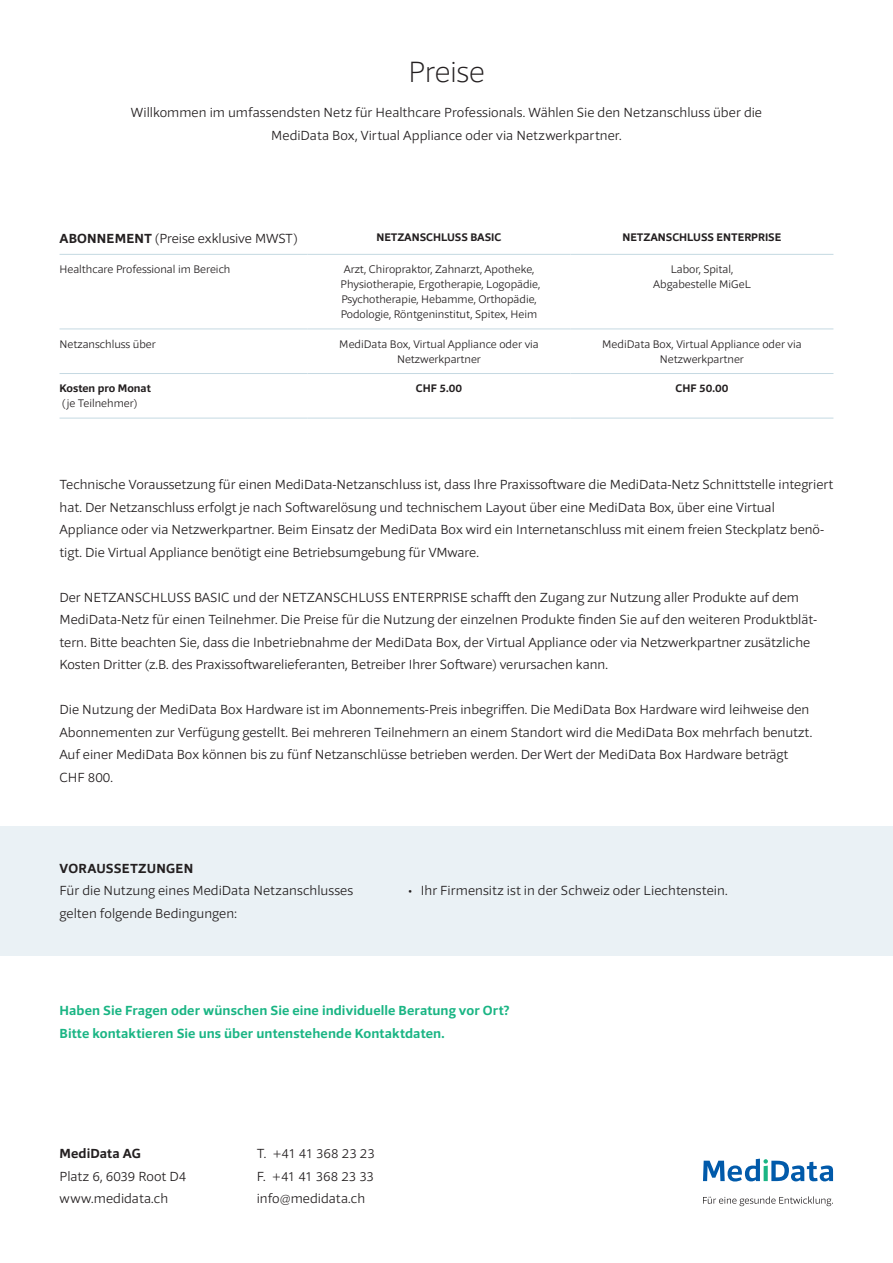
<style>
.page{position:relative;width:893px;height:1263px;background:#fff}
.page>*{position:absolute;margin:0;border:0;box-sizing:border-box;transform-origin:0 0}
.style_untertitel{font:200 30px "Foro Sans";letter-spacing:-.015em;color:#231f20}
.tabelle_text{font:300 13.5px/22.5px "Foro Sans";color:#231f20}
.style_laufttext_klei{font:300 13.5px/22.5px "Foro Sans";letter-spacing:.005em;color:#231f20;text-align:center}
.t1{font:700 13.5px/22.5px "Foro Sans";letter-spacing:.01em;color:#1ab584}
.tabelle_titel{font:300 13.5px "Foro Sans";letter-spacing:-.005em;color:#231f20}
.style_vorteil_titel{font:700 13.5px "Foro Sans";letter-spacing:.015em;color:#231f20}
.style_laufttext_klei-2{font:300 13.5px "Foro Sans";letter-spacing:-.015em;color:#231f20}
.style_laufttext_klei-3{font:700 13.5px "Foro Sans";letter-spacing:.005em;color:#231f20}
.tabelle_text-2{font:300 11.25px/15px "Foro Sans";color:#231f20;text-align:center}
.tabelle_text_rechts{font:300 11.25px/15px "Foro Sans";color:#231f20}
.tabelle_titel-2{font:700 11.25px "Foro Sans";color:#231f20}
.tabelle_text-3{font:700 11.25px "Foro Sans";color:#231f20}
.s1{font-weight:700}
</style>
<div class="page">
<hr style="left:60px;top:328px;width:248px;height:1px;background:#c5d9e2">
<hr style="left:308px;top:328px;width:262px;height:1px;background:#c5d9e2">
<hr style="left:570px;top:328px;width:263px;height:1px;background:#c5d9e2">
<hr style="left:60px;top:373px;width:248px;height:1px;background:#c5d9e2">
<hr style="left:308px;top:373px;width:262px;height:1px;background:#c5d9e2">
<hr style="left:570px;top:373px;width:263px;height:1px;background:#c5d9e2">
<hr style="left:60px;top:418px;width:248px;height:1px;background:#c5d9e2">
<hr style="left:308px;top:418px;width:262px;height:1px;background:#c5d9e2">
<hr style="left:570px;top:418px;width:263px;height:1px;background:#c5d9e2">
<hr style="left:308px;top:254px;width:262px;height:1px;background:#c5d9e2">
<hr style="left:570px;top:254px;width:263px;height:1px;background:#c5d9e2">
<hr style="left:60px;top:254px;width:248px;height:1px;background:#c5d9e2">
<div style="left:0;top:826px;width:893px;height:130px;background:#eaf1f5"></div>
<svg style="left:703px;top:1158px;width:130px;height:23px"></svg>
<svg style="left:703px;top:1196px;width:130px;height:10px"></svg>
<p class="style_untertitel" style="left:408px;top:53px;width:78px">Preise</p>
<p class="style_laufttext_klei" style="left:131px;top:101px;width:633px">Willkommen im umfassendsten Netz für Healthcare Professionals. Wählen Sie den Netzanschluss über die<br>MediData Box, Virtual Appliance oder via Netzwerkpartner.</p>
<p class="tabelle_titel" style="left:60px;top:230px;width:240px"><span class="s1">ABONNEMENT</span> (Preise exklusive MWST)</p>
<p class="tabelle_titel-2" style="left:377px;top:230px;width:126px">NETZANSCHLUSS BASIC</p>
<p class="tabelle_titel-2" style="left:623px;top:230px;width:160px">NETZANSCHLUSS ENTERPRISE</p>
<p class="tabelle_text-2" style="left:60px;top:262px;width:172px">Healthcare Professional im Bereich</p>
<p class="tabelle_text_rechts" style="left:344px;top:262px;width:192px">Arzt, Chiropraktor, Zahnarzt, Apotheke,</p>
<p class="tabelle_text_rechts" style="left:340px;top:277px;width:201px">Physiotherapie, Ergotherapie, Logopädie,</p>
<p class="tabelle_text_rechts" style="left:341px;top:292px;width:198px">Psychotherapie, Hebamme, Orthopädie,<br>Podologie, Röntgeninstitut, Spitex, Heim</p>
<p class="tabelle_text-2" style="left:653px;top:262px;width:99px">Labor, Spital,<br>Abgabestelle MiGeL</p>
<p class="tabelle_text-2" style="left:60px;top:336px;width:98px">Netzanschluss über</p>
<p class="tabelle_text-2" style="left:339px;top:336px;width:201px">MediData Box, Virtual Appliance oder via</p>
<p class="tabelle_text-2" style="left:397px;top:351px;width:86px">Netzwerkpartner</p>
<p class="tabelle_text-2" style="left:602px;top:336px;width:201px">MediData Box, Virtual Appliance oder via</p>
<p class="tabelle_text-2" style="left:660px;top:351px;width:86px">Netzwerkpartner</p>
<p class="tabelle_text-3" style="left:60px;top:381px;width:93px">Kosten pro Monat</p>
<p class="tabelle_text-2" style="left:62px;top:396px;width:77px">(je Teilnehmer)</p>
<p class="tabelle_text-3" style="left:416px;top:381px;width:48px">CHF 5.00</p>
<p class="tabelle_text-3" style="left:676px;top:381px;width:54px">CHF 50.00</p>
<p class="tabelle_text" style="left:60px;top:473px;width:775px">Technische Voraussetzung für einen MediData-Netzanschluss ist, dass Ihre Praxissoftware die MediData-Netz Schnittstelle integriert hat. Der Netzanschluss erfolgt je nach Softwarelösung und technischem Layout über eine MediData Box, über eine Virtual</p>
<p class="tabelle_text" style="left:60px;top:518px;width:766px">Appliance oder via Netzwerkpartner. Beim Einsatz der MediData Box wird ein Internetanschluss mit einem freien Steckplatz benö&shy;tigt. Die Virtual Appliance benötigt eine Betriebsumgebung für VMware.</p>
<p class="tabelle_text" style="left:60px;top:586px;width:741px">Der NETZANSCHLUSS BASIC und der NETZANSCHLUSS ENTERPRISE schafft den Zugang zur Nutzung aller Produkte auf dem</p>
<p class="tabelle_text" style="left:60px;top:608px;width:759px">MediData-Netz für einen Teilnehmer. Die Preise für die Nutzung der einzelnen Produkte finden Sie auf den weiteren Produktblät&shy;tern. Bitte beachten Sie, dass die Inbetriebnahme der MediData Box, der Virtual Appliance oder via Netzwerkpartner zusätzliche<br>Kosten Dritter (z.B. des Praxissoftwarelieferanten, Betreiber Ihrer Software) verursachen kann.</p>
<p class="tabelle_text" style="left:60px;top:698px;width:754px">Die Nutzung der MediData Box Hardware ist im Abonnements-Preis inbegriffen. Die MediData Box Hardware wird leihweise den<br>Abonnementen zur Verfügung gestellt. Bei mehreren Teilnehmern an einem Standort wird die MediData Box mehrfach benutzt.<br>Auf einer MediData Box können bis zu fünf Netzanschlüsse betrieben werden. Der Wert der MediData Box Hardware beträgt</p>
<p class="tabelle_text" style="left:60px;top:766px;width:55px">CHF 800.</p>
<p class="style_vorteil_titel" style="left:60px;top:859px;width:135px">VORAUSSETZUNGEN</p>
<p class="style_laufttext_klei" style="left:60px;top:879px;width:295px;text-align:left">Für die Nutzung eines MediData Netzanschlusses gelten folgende Bedingungen:</p>
<p class="tabelle_text" style="left:408px;top:879px;width:321px">• Ihr Firmensitz ist in der Schweiz oder Liechtenstein.</p>
<p class="t1" style="left:60px;top:999px;width:451px">Haben Sie Fragen oder wünschen Sie eine individuelle Beratung vor Ort?<br>Bitte kontaktieren Sie uns über untenstehende Kontaktdaten.</p>
<p class="style_laufttext_klei-3" style="left:60px;top:1145px;width:83px">MediData AG</p>
<p class="style_laufttext_klei" style="left:60px;top:1165px;width:128px">Platz 6, 6039 Root D4</p>
<p class="style_laufttext_klei" style="left:60px;top:1187px;width:110px">www.medidata.ch</p>
<p class="style_laufttext_klei" style="left:257px;top:1142px;width:120px">T. +41 41 368 23 23</p>
<p class="style_laufttext_klei-2" style="left:257px;top:1168px;width:119px">F. +41 41 368 23 33</p>
<p class="style_laufttext_klei" style="left:257px;top:1187px;width:110px">info@medidata.ch</p>
</div>
